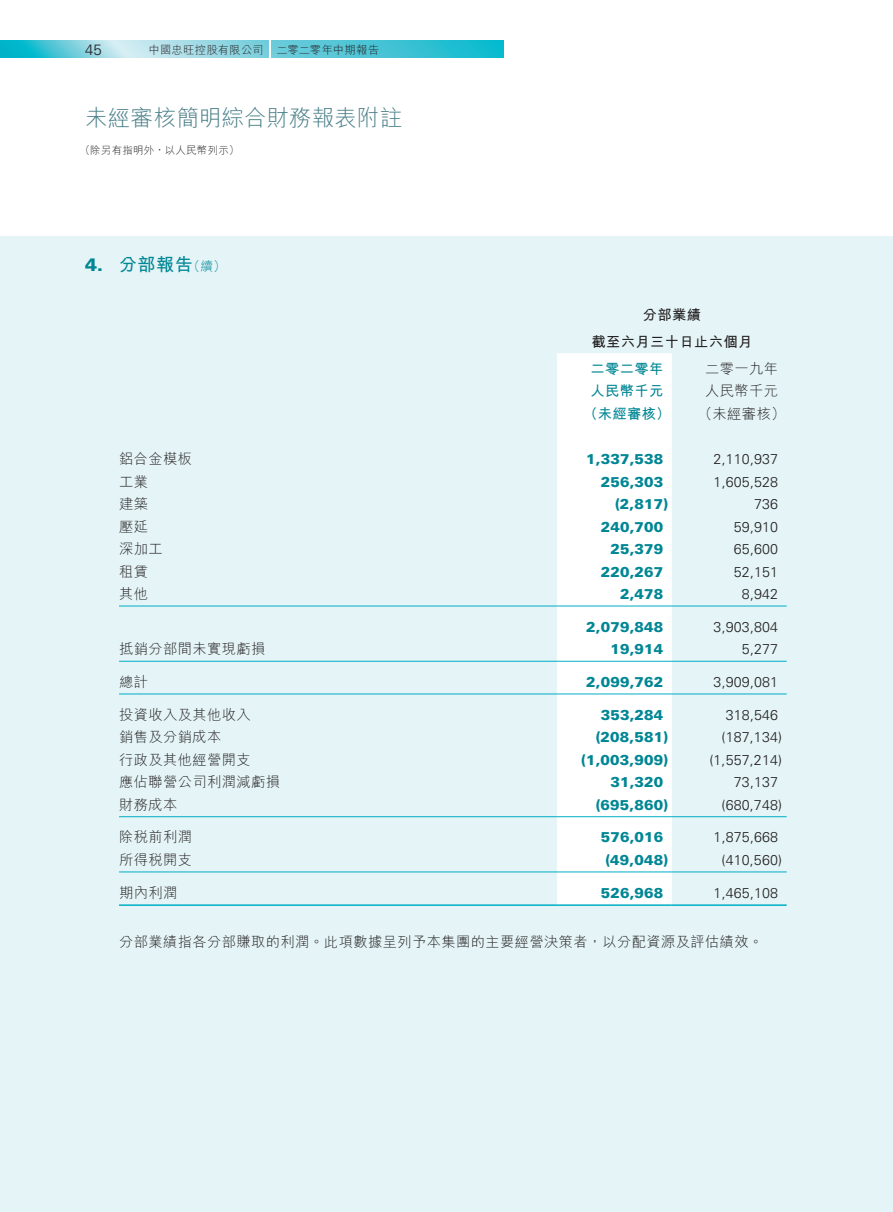
<style>
.page{position:relative;width:893px;height:1212px;background:#fff}
.page>*{position:absolute;margin:0;border:0;box-sizing:border-box;transform-origin:0 0}
.t1{font:300 22.5px "M Hei HK";letter-spacing:.01em;color:#457c85}
.t2{font:700 18px "M Hei HK";color:#008694}
.t3{font:900 18px "Univers LT Std";color:#008694}
.t4{font:300 15px "Univers LT Std";color:#231f20}
.t5{font:300 14.25px "M Hei HK";letter-spacing:.03em;color:#231f20}
.t6{font:300 14.25px "Univers LT Std";letter-spacing:.01em;color:#231f20}
.t7{font:900 14.25px "Univers LT Std";letter-spacing:.01em;color:#008694}
.t8{font:700 14.25px "M Hei HK";letter-spacing:.03em;color:#008694}
.t9{font:700 14.25px/26.7px "M Hei HK";letter-spacing:.03em;color:#231f20;text-align:center}
.t10{font:300 12.75px "M Hei HK";color:#008694}
.t11{font:300 11.25px "M Hei HK";letter-spacing:.015em;color:#231f20}
.t12{font:300 10.5px "M Hei HK";letter-spacing:.02em;color:#231f20}
</style>
<div class="page">
<div style="left:0;top:236px;width:893px;height:976px;background:#e4f4f7"></div>
<svg style="left:0;top:41px;width:504px;height:17px;background:#63ccdb"></svg>
<hr style="left:269px;top:37px;width:2px;height:27px;background:#fff">
<div style="left:557px;top:353px;width:115px;height:551px;background:#fff"></div>
<hr style="left:119px;top:606px;width:438px;height:1px;background:#00aec5">
<hr style="left:557px;top:606px;width:115px;height:1px;background:#00aec5">
<hr style="left:672px;top:606px;width:115px;height:1px;background:#00aec5">
<hr style="left:119px;top:661px;width:438px;height:1px;background:#00aec5">
<hr style="left:557px;top:661px;width:115px;height:1px;background:#00aec5">
<hr style="left:672px;top:661px;width:115px;height:1px;background:#00aec5">
<hr style="left:119px;top:693px;width:438px;height:1px;background:#00aec5">
<hr style="left:557px;top:693px;width:115px;height:1px;background:#00aec5">
<hr style="left:672px;top:693px;width:115px;height:1px;background:#00aec5">
<hr style="left:119px;top:816px;width:438px;height:1px;background:#00aec5">
<hr style="left:557px;top:816px;width:115px;height:1px;background:#00aec5">
<hr style="left:672px;top:816px;width:115px;height:1px;background:#00aec5">
<hr style="left:119px;top:871px;width:438px;height:1px;background:#00aec5">
<hr style="left:557px;top:871px;width:115px;height:1px;background:#00aec5">
<hr style="left:672px;top:871px;width:115px;height:1px;background:#00aec5">
<hr style="left:119px;top:904px;width:438px;height:2px;background:#00aec5">
<hr style="left:557px;top:904px;width:115px;height:2px;background:#00aec5">
<hr style="left:672px;top:904px;width:115px;height:2px;background:#00aec5">
<p class="t4" style="left:85px;top:41px;width:18px">45</p>
<p class="t11" style="left:149px;top:44px;width:116px">中國忠旺控股有限公司</p>
<p class="t11" style="left:276px;top:44px;width:104px">二零二零年中期報告</p>
<h1 class="t1" style="left:85px;top:107px;width:319px">未經審核簡明綜合財務報表附註</h1>
<p class="t12" style="left:80px;top:145px;width:161px">（除另有指明外，以人民幣列示(</p>
<p class="t3" style="left:85px;top:253px;width:20px">4.</p>
<p class="t2" style="left:119px;top:251px;width:75px">分部報告</p>
<p class="t10" style="left:187px;top:260px;width:40px">（續(</p>
<p class="t9" style="left:591px;top:301px;width:163px">分部業績<br>截至六月三十日止六個月</p>
<p class="t5" style="left:705px;top:361px;width:74px">二零一九年</p>
<p class="t8" style="left:590px;top:358px;width:74px">二零二零年</p>
<p class="t8" style="left:590px;top:381px;width:74px">人民幣千元</p>
<p class="t5" style="left:705px;top:384px;width:74px">人民幣千元</p>
<p class="t8" style="left:583px;top:403px;width:89px">（未經審核）</p>
<p class="t5" style="left:698px;top:406px;width:89px">（未經審核(</p>
<p class="t5" style="left:119px;top:451px;width:74px">鋁合金模板</p>
<p class="t7" style="left:586px;top:450px;width:79px">1,337,538</p>
<p class="t6" style="left:714px;top:450px;width:66px">2,110,937</p>
<p class="t5" style="left:119px;top:474px;width:30px">工業</p>
<p class="t7" style="left:601px;top:472px;width:64px">256,303</p>
<p class="t6" style="left:714px;top:473px;width:66px">1,605,528</p>
<p class="t5" style="left:119px;top:496px;width:30px">建築</p>
<p class="t7" style="left:615px;top:495px;width:55px">)2,817(</p>
<p class="t6" style="left:754px;top:495px;width:26px">736</p>
<p class="t5" style="left:119px;top:519px;width:30px">壓延</p>
<p class="t7" style="left:601px;top:517px;width:64px">240,700</p>
<p class="t6" style="left:734px;top:518px;width:46px">59,910</p>
<p class="t5" style="left:119px;top:541px;width:45px">深加工</p>
<p class="t7" style="left:610px;top:540px;width:54px">25,379</p>
<p class="t6" style="left:734px;top:540px;width:46px">65,600</p>
<p class="t5" style="left:119px;top:564px;width:30px">租賃</p>
<p class="t7" style="left:601px;top:562px;width:64px">220,267</p>
<p class="t6" style="left:734px;top:563px;width:46px">52,151</p>
<p class="t5" style="left:119px;top:586px;width:30px">其他</p>
<p class="t7" style="left:620px;top:585px;width:45px">2,478</p>
<p class="t6" style="left:742px;top:585px;width:38px">8,942</p>
<p class="t7" style="left:586px;top:618px;width:79px">2,079,848</p>
<p class="t6" style="left:714px;top:618px;width:66px">3,903,804</p>
<p class="t5" style="left:119px;top:642px;width:148px">抵銷分部間未實現虧損</p>
<p class="t7" style="left:610px;top:640px;width:54px">19,914</p>
<p class="t6" style="left:742px;top:641px;width:38px">5,277</p>
<p class="t5" style="left:119px;top:674px;width:30px">總計</p>
<p class="t7" style="left:586px;top:673px;width:79px">2,099,762</p>
<p class="t6" style="left:714px;top:673px;width:66px">3,909,081</p>
<p class="t5" style="left:119px;top:707px;width:133px">投資收入及其他收入</p>
<p class="t7" style="left:601px;top:706px;width:64px">353,284</p>
<p class="t6" style="left:726px;top:706px;width:54px">318,546</p>
<p class="t5" style="left:119px;top:730px;width:104px">銷售及分銷成本</p>
<p class="t7" style="left:596px;top:728px;width:74px">)208,581(</p>
<p class="t6" style="left:721px;top:728px;width:62px">)187,134(</p>
<p class="t5" style="left:119px;top:752px;width:133px">行政及其他經營開支</p>
<p class="t7" style="left:581px;top:751px;width:88px">)1,003,909(</p>
<p class="t6" style="left:709px;top:751px;width:74px">)1,557,214(</p>
<p class="t5" style="left:119px;top:775px;width:163px">應佔聯營公司利潤減虧損</p>
<p class="t7" style="left:610px;top:773px;width:54px">31,320</p>
<p class="t6" style="left:734px;top:773px;width:46px">73,137</p>
<p class="t5" style="left:119px;top:797px;width:60px">財務成本</p>
<p class="t7" style="left:596px;top:796px;width:74px">)695,860(</p>
<p class="t6" style="left:721px;top:796px;width:62px">)680,748(</p>
<p class="t5" style="left:119px;top:830px;width:74px">除稅前利潤</p>
<p class="t7" style="left:601px;top:828px;width:64px">576,016</p>
<p class="t6" style="left:714px;top:829px;width:66px">1,875,668</p>
<p class="t5" style="left:119px;top:852px;width:74px">所得稅開支</p>
<p class="t7" style="left:605px;top:851px;width:64px">)49,048(</p>
<p class="t6" style="left:721px;top:851px;width:62px">)410,560(</p>
<p class="t5" style="left:119px;top:885px;width:60px">期內利潤</p>
<p class="t5" style="left:119px;top:935px;width:645px">分部業績指各分部賺取的利潤。此項數據呈列予本集團的主要經營決策者，以分配資源及評估績效。</p>
<p class="t7" style="left:601px;top:883px;width:64px">526,968</p>
<p class="t6" style="left:714px;top:884px;width:66px">1,465,108</p>
</div>
